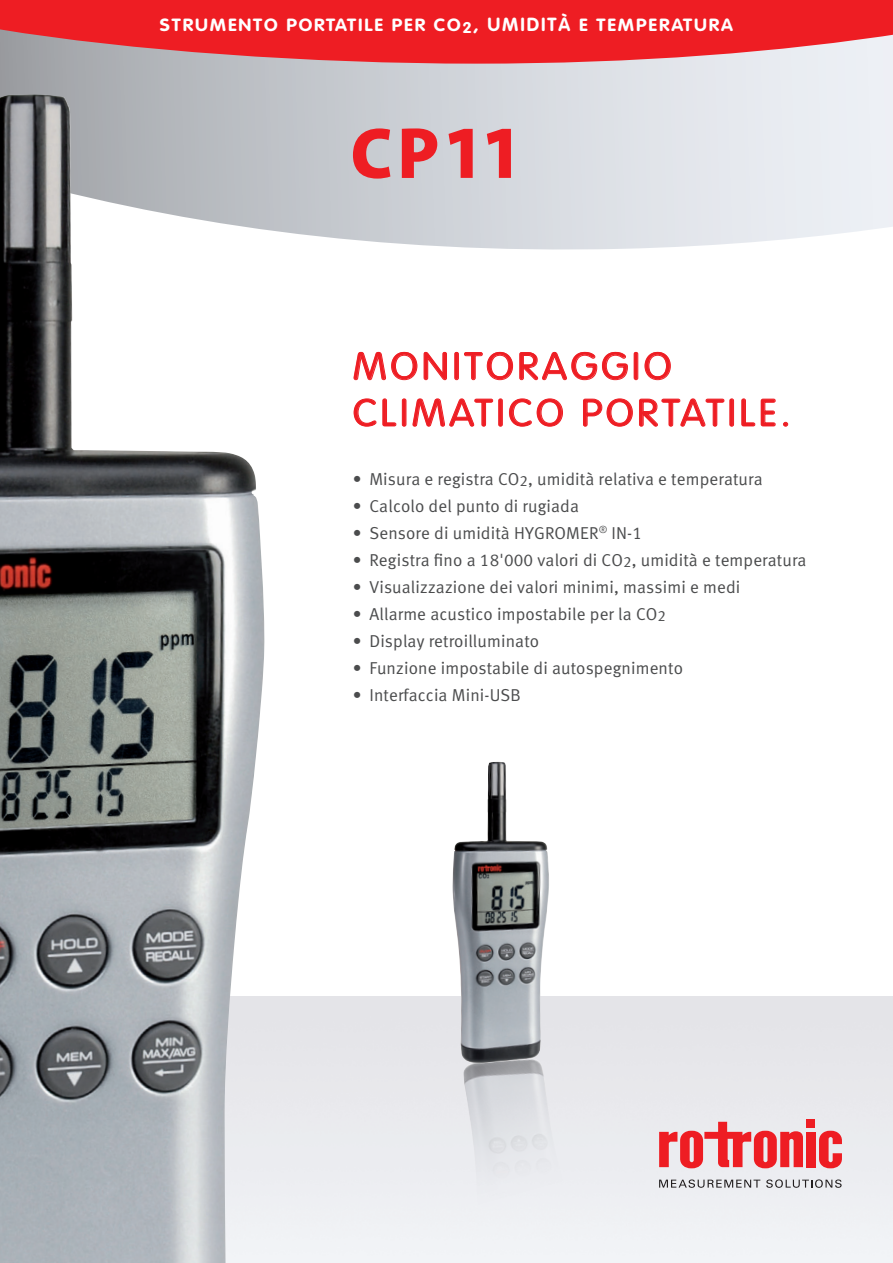
<style>
.page{position:relative;width:893px;height:1263px;background:#fff}
.page>*{position:absolute;margin:0;border:0;box-sizing:border-box;transform-origin:0 0}
.t1{font:300 37.65px/46.5px "VAG Rounded LT";letter-spacing:.09em;color:#ee1d23;scale:1.08 1}
.t2{font:700 17.4px "VAG Rounded LT";letter-spacing:.1em;color:#fff;scale:1.08 1}
.t3{font:17.25px "Meta Normal LF";letter-spacing:.01em;color:#4b4c4d}
.s1{font-size:18.75px}
.s2{font-size:15px}
</style>
<div class="page">
<svg style="left:0;top:64px;width:893px;height:186px;background:#d8dbe0"></svg>
<svg style="left:0;top:0;width:893px;height:64px;background:#e7393f"></svg>
<img style="left:265px;top:997px;width:628px;height:266px">
<img style="left:0;top:94px;width:265px;height:1169px">
<img style="left:463px;top:1058px;width:116px;height:205px">
<img style="left:452px;top:762px;width:97px;height:302px">
<div style="left:806px;top:1132px;width:9px;height:35px;background:#ee1d23"></div>
<svg style="left:819px;top:1131px;width:23px;height:37px"></svg>
<div style="left:806px;top:1119px;width:9px;height:9px;background:#ee1d23"></div>
<svg style="left:659px;top:1122px;width:144px;height:46px;background:#ec8085"></svg>
<svg style="left:659px;top:1179px;width:101px;height:8px"></svg>
<svg style="left:766px;top:1179px;width:76px;height:8px"></svg>
<svg style="left:353px;top:351px;width:94px;height:30px"></svg>
<div style="left:454px;top:352px;width:5px;height:28px;border:1px solid #ee1d23;border-radius:2px"></div>
<svg style="left:464px;top:351px;width:49px;height:30px"></svg>
<svg style="left:519px;top:351px;width:109px;height:30px"></svg>
<div style="left:634px;top:352px;width:4px;height:28px;border:1px solid #ee1d23;border-radius:2px"></div>
<svg style="left:644px;top:351px;width:27px;height:30px"></svg>
<svg style="left:353px;top:398px;width:44px;height:29px"></svg>
<div style="left:402px;top:398px;width:4px;height:29px;border:1px solid #ee1d23;border-radius:2px"></div>
<svg style="left:412px;top:398px;width:82px;height:29px"></svg>
<div style="left:498px;top:398px;width:5px;height:29px;border:1px solid #ee1d23;border-radius:2px"></div>
<svg style="left:509px;top:398px;width:54px;height:29px"></svg>
<svg style="left:583px;top:398px;width:50px;height:29px"></svg>
<svg style="left:639px;top:398px;width:86px;height:29px"></svg>
<div style="left:729px;top:398px;width:5px;height:29px;border:1px solid #ee1d23;border-radius:2px"></div>
<svg style="left:741px;top:398px;width:35px;height:29px"></svg>
<svg style="left:783px;top:422px;width:5px;height:5px"></svg>
<svg style="left:353px;top:128px;width:84px;height:51px;background:#db777d"></svg>
<svg style="left:449px;top:129px;width:24px;height:49px"></svg>
<svg style="left:487px;top:129px;width:24px;height:49px"></svg>
<p class="t2" style="left:160px;top:15px;width:316px">STRUMENTO PORTATILE PER CO<sub>2</sub>, <span class="s1">umi</span></p>
<p class="t2" style="left:527px;top:15px;width:192px"><span class="s1">dità</span> E TEMPERATURA</p>
<h1 class="t1" style="left:353px;top:344px;width:407px">MONITORAGGIO<br>CLIMATICO PORTATILE.</h1>
<p class="t3" style="left:353px;top:469px;width:411px">• Misura e registra CO<span class="s2">2</span>, umidità relativa e temperatura</p>
<p class="t3" style="left:353px;top:496px;width:228px">• Calcolo del punto di rugiada</p>
<p class="t3" style="left:353px;top:523px;width:291px">• Sensore di umidità HYGROMER<sup>®</sup> IN-1</p>
<p class="t3" style="left:353px;top:550px;width:455px">• Registra fino a 18'000 valori di CO<span class="s2">2</span>, umidità e temperatura</p>
<p class="t3" style="left:353px;top:577px;width:389px">• Visualizzazione dei valori minimi, massimi e medi</p>
<p class="t3" style="left:353px;top:604px;width:315px">• Allarme acustico impostabile per la CO<span class="s2">2</span></p>
<p class="t3" style="left:353px;top:631px;width:188px">• Display retroilluminato</p>
<p class="t3" style="left:353px;top:658px;width:332px">• Funzione impostabile di autospegnimento</p>
<p class="t3" style="left:353px;top:685px;width:169px">• Interfaccia Mini-USB</p>
</div>
